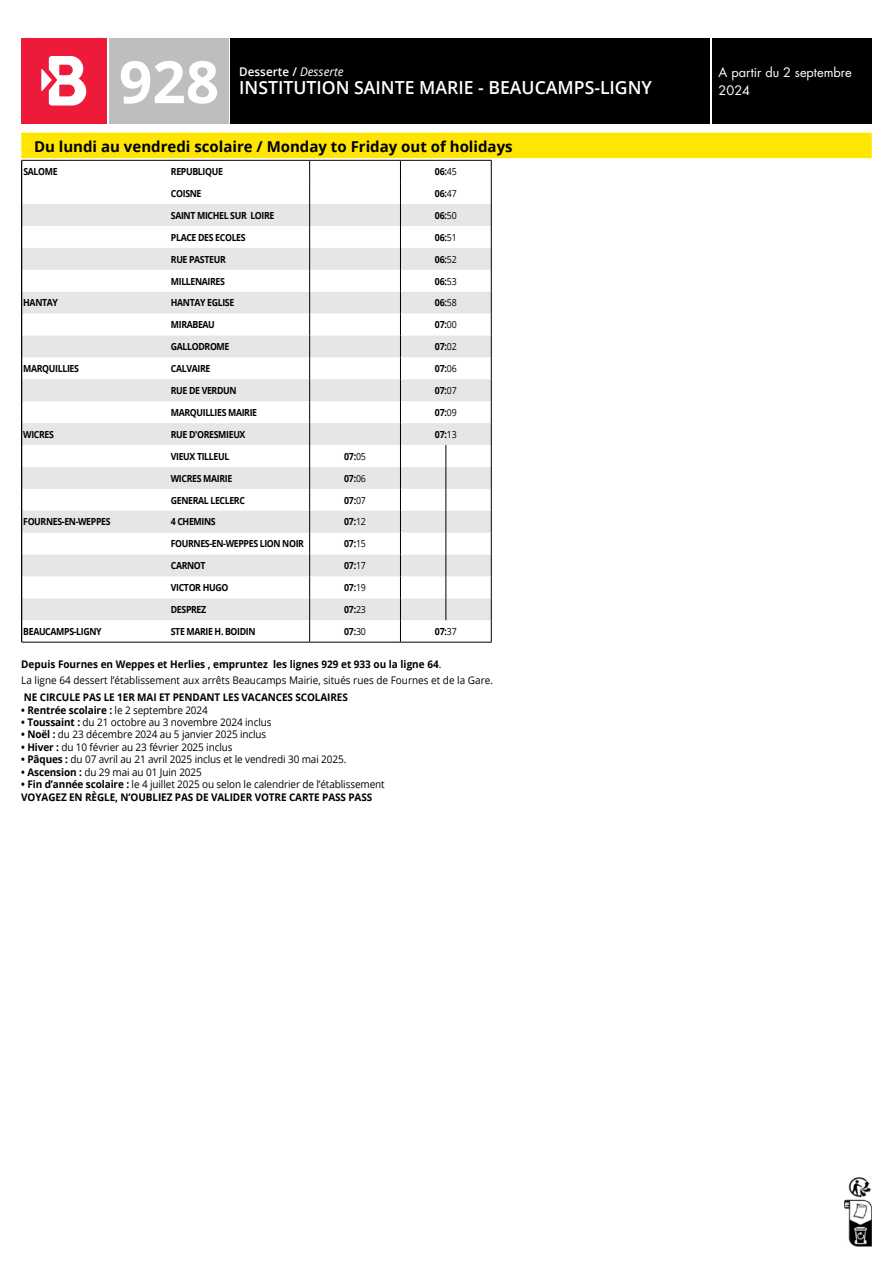
<style>
.page{position:relative;width:893px;height:1263px;background:#fff}
.page>*{position:absolute;margin:0;border:0;box-sizing:border-box;transform-origin:0 0}
.t1{font:700 58.5px "Open Sans";color:#fff}
.t2{font:600 18px "Open Sans";color:#fff}
.t3{font:700 15px "Open Sans";color:#000}
.t4{font:12.75px/18px "Futura Std";color:#fff}
.t5{font:600 12px "Open Sans";color:#fff}
.t6{font:10.5px/16.2px "Open Sans";letter-spacing:-.01em;color:#000;scale:.95 1}
.t7{font:700 10.5px/12.5px "Open Sans";letter-spacing:-.01em;color:#000;scale:.95 1}
.t8{font:700 9.75px "Open Sans";letter-spacing:-.04em;color:#000;scale:.9 1}
.s1{font-weight:400;font-style:italic}
.s2{font-weight:400}
.s3{font-weight:700}
</style>
<div class="page">
<div style="left:712px;top:38px;width:160px;height:85px;background:#000"></div>
<div style="left:231px;top:38px;width:479px;height:85px;background:#000"></div>
<div style="left:109px;top:38px;width:120px;height:85px;background:#bcbec0"></div>
<div style="left:21px;top:133px;width:851px;height:25px;background:#ffe600"></div>
<svg style="left:22px;top:204px;width:469px;height:416px;fill:#e5e6e7"></svg>
<hr style="left:22px;top:160px;width:288px;height:1px;background:#000">
<hr style="left:310px;top:160px;width:45px;height:1px;background:#000">
<hr style="left:355px;top:160px;width:45px;height:1px;background:#000">
<hr style="left:400px;top:160px;width:46px;height:1px;background:#000">
<hr style="left:446px;top:160px;width:46px;height:1px;background:#000">
<svg style="left:445px;top:445px;width:1px;height:175px"></svg>
<svg style="left:21px;top:161px;width:1px;height:481px"></svg>
<svg style="left:309px;top:161px;width:1px;height:481px"></svg>
<svg style="left:400px;top:161px;width:1px;height:481px"></svg>
<svg style="left:491px;top:161px;width:1px;height:481px"></svg>
<hr style="left:22px;top:642px;width:288px;height:1px;background:#000">
<hr style="left:310px;top:642px;width:45px;height:1px;background:#000">
<hr style="left:355px;top:642px;width:45px;height:1px;background:#000">
<hr style="left:400px;top:642px;width:46px;height:1px;background:#000">
<hr style="left:446px;top:642px;width:46px;height:1px;background:#000">
<div style="left:21px;top:38px;width:85px;height:85px;background:#ed1a39"></div>
<svg style="left:41px;top:56px;width:45px;height:50px"></svg>
<img style="left:844px;top:1177px;width:28px;height:69px">
<h1 class="t1" style="left:119px;top:41px;width:102px">928</h1>
<h3 class="t4" style="left:719px;top:64px;width:135px">A partir du 2 septembre<br>2024</h3>
<p class="t5" style="left:239px;top:64px;width:106px">Desserte / <span class="s1">Desserte</span></p>
<h2 class="t2" style="left:239px;top:75px;width:414px">INSTITUTION SAINTE MARIE - BEAUCAMPS-LIGNY</h2>
<h3 class="t3" style="left:34px;top:136px;width:480px">Du lundi au vendredi scolaire / Monday to Friday out of holidays</h3>
<p class="t8" style="left:23px;top:165px;width:40px">SALOME</p>
<p class="t8" style="left:171px;top:165px;width:59px">REPUBLIQUE</p>
<p class="t8" style="left:435px;top:165px;width:26px">06:<span class="s2">45</span></p>
<p class="t8" style="left:171px;top:186px;width:36px">COISNE</p>
<p class="t8" style="left:435px;top:186px;width:26px">06:<span class="s2">47</span></p>
<p class="t8" style="left:171px;top:208px;width:117px">SAINT MICHEL SUR LOIRE</p>
<p class="t8" style="left:435px;top:208px;width:26px">06:<span class="s2">50</span></p>
<p class="t8" style="left:171px;top:230px;width:85px">PLACE DES ECOLES</p>
<p class="t8" style="left:435px;top:230px;width:26px">06:<span class="s2">51</span></p>
<p class="t8" style="left:171px;top:252px;width:63px">RUE PASTEUR</p>
<p class="t8" style="left:435px;top:252px;width:26px">06:<span class="s2">52</span></p>
<p class="t8" style="left:171px;top:274px;width:62px">MILLENAIRES</p>
<p class="t8" style="left:435px;top:274px;width:26px">06:<span class="s2">53</span></p>
<p class="t8" style="left:23px;top:296px;width:40px">HANTAY</p>
<p class="t8" style="left:171px;top:296px;width:72px">HANTAY EGLISE</p>
<p class="t8" style="left:435px;top:296px;width:26px">06:<span class="s2">58</span></p>
<p class="t8" style="left:171px;top:318px;width:50px">MIRABEAU</p>
<p class="t8" style="left:435px;top:318px;width:26px">07:<span class="s2">00</span></p>
<p class="t8" style="left:171px;top:340px;width:67px">GALLODROME</p>
<p class="t8" style="left:435px;top:340px;width:26px">07:<span class="s2">02</span></p>
<p class="t8" style="left:23px;top:362px;width:63px">MARQUILLIES</p>
<p class="t8" style="left:171px;top:362px;width:45px">CALVAIRE</p>
<p class="t8" style="left:435px;top:362px;width:26px">07:<span class="s2">06</span></p>
<p class="t8" style="left:171px;top:384px;width:75px">RUE DE VERDUN</p>
<p class="t8" style="left:435px;top:384px;width:26px">07:<span class="s2">07</span></p>
<p class="t8" style="left:171px;top:405px;width:97px">MARQUILLIES MAIRIE</p>
<p class="t8" style="left:435px;top:405px;width:26px">07:<span class="s2">09</span></p>
<p class="t8" style="left:23px;top:427px;width:36px">WICRES</p>
<p class="t8" style="left:171px;top:427px;width:84px">RUE D'ORESMIEUX</p>
<p class="t8" style="left:435px;top:427px;width:26px">07:<span class="s2">13</span></p>
<p class="t8" style="left:171px;top:449px;width:66px">VIEUX TILLEUL</p>
<p class="t8" style="left:344px;top:449px;width:26px">07:<span class="s2">05</span></p>
<p class="t8" style="left:171px;top:471px;width:70px">WICRES MAIRIE</p>
<p class="t8" style="left:344px;top:471px;width:26px">07:<span class="s2">06</span></p>
<p class="t8" style="left:171px;top:493px;width:84px">GENERAL LECLERC</p>
<p class="t8" style="left:344px;top:493px;width:26px">07:<span class="s2">07</span></p>
<p class="t8" style="left:23px;top:515px;width:99px">FOURNES-EN-WEPPES</p>
<p class="t8" style="left:171px;top:515px;width:51px">4 CHEMINS</p>
<p class="t8" style="left:344px;top:515px;width:26px">07:<span class="s2">12</span></p>
<p class="t8" style="left:171px;top:537px;width:150px">FOURNES-EN-WEPPES LION NOIR</p>
<p class="t8" style="left:344px;top:537px;width:26px">07:<span class="s2">15</span></p>
<p class="t8" style="left:171px;top:559px;width:40px">CARNOT</p>
<p class="t8" style="left:344px;top:559px;width:26px">07:<span class="s2">17</span></p>
<p class="t8" style="left:171px;top:581px;width:65px">VICTOR HUGO</p>
<p class="t8" style="left:344px;top:581px;width:26px">07:<span class="s2">19</span></p>
<p class="t8" style="left:171px;top:603px;width:41px">DESPREZ</p>
<p class="t8" style="left:344px;top:603px;width:26px">07:<span class="s2">23</span></p>
<p class="t8" style="left:23px;top:624px;width:89px">BEAUCAMPS-LIGNY</p>
<p class="t8" style="left:171px;top:624px;width:96px">STE MARIE H. BOIDIN</p>
<p class="t8" style="left:344px;top:624px;width:26px">07:<span class="s2">30</span></p>
<p class="t8" style="left:435px;top:624px;width:26px">07:<span class="s2">37</span></p>
<p class="t6" style="left:21px;top:656px;width:498px"><span class="s3">Depuis Fournes en Weppes et Herlies , empruntez les lignes 929 et 933 ou la ligne 64</span>.<br>La ligne 64 dessert l’établissement aux arrêts Beaucamps Mairie, situés rues de Fournes et de la Gare.</p>
<p class="t7" style="left:24px;top:691px;width:343px">NE CIRCULE PAS LE 1ER MAI ET PENDANT LES VACANCES SCOLAIRES</p>
<p class="t7" style="left:21px;top:703px;width:198px">• Rentrée scolaire : <span class="s2">le 2 septembre 2024</span></p>
<p class="t6" style="left:21px;top:714px;width:265px"><span class="s3">• Toussaint :</span> du 21 octobre au 3 novembre 2024 inclus</p>
<p class="t6" style="left:21px;top:726px;width:260px"><span class="s3">• Noël :</span> du 23 décembre 2024 au 5 janvier 2025 inclus</p>
<p class="t6" style="left:21px;top:739px;width:224px"><span class="s3">• Hiver :</span> du 10 février au 23 février 2025 inclus</p>
<p class="t6" style="left:21px;top:751px;width:344px"><span class="s3">• Pâques :</span> du 07 avril au 21 avril 2025 inclus et le vendredi 30 mai 2025.</p>
<p class="t6" style="left:21px;top:763px;width:192px"><span class="s3">• Ascension :</span> du 29 mai au 01 Juin 2025</p>
<p class="t7" style="left:21px;top:778px;width:384px">• Fin d’année scolaire : <span class="s2">le 4 juillet 2025 ou selon le calendrier de l’établissement<br></span>VOYAGEZ EN RÈGLE, N’OUBLIEZ PAS DE VALIDER VOTRE CARTE PASS PASS</p>
</div>
